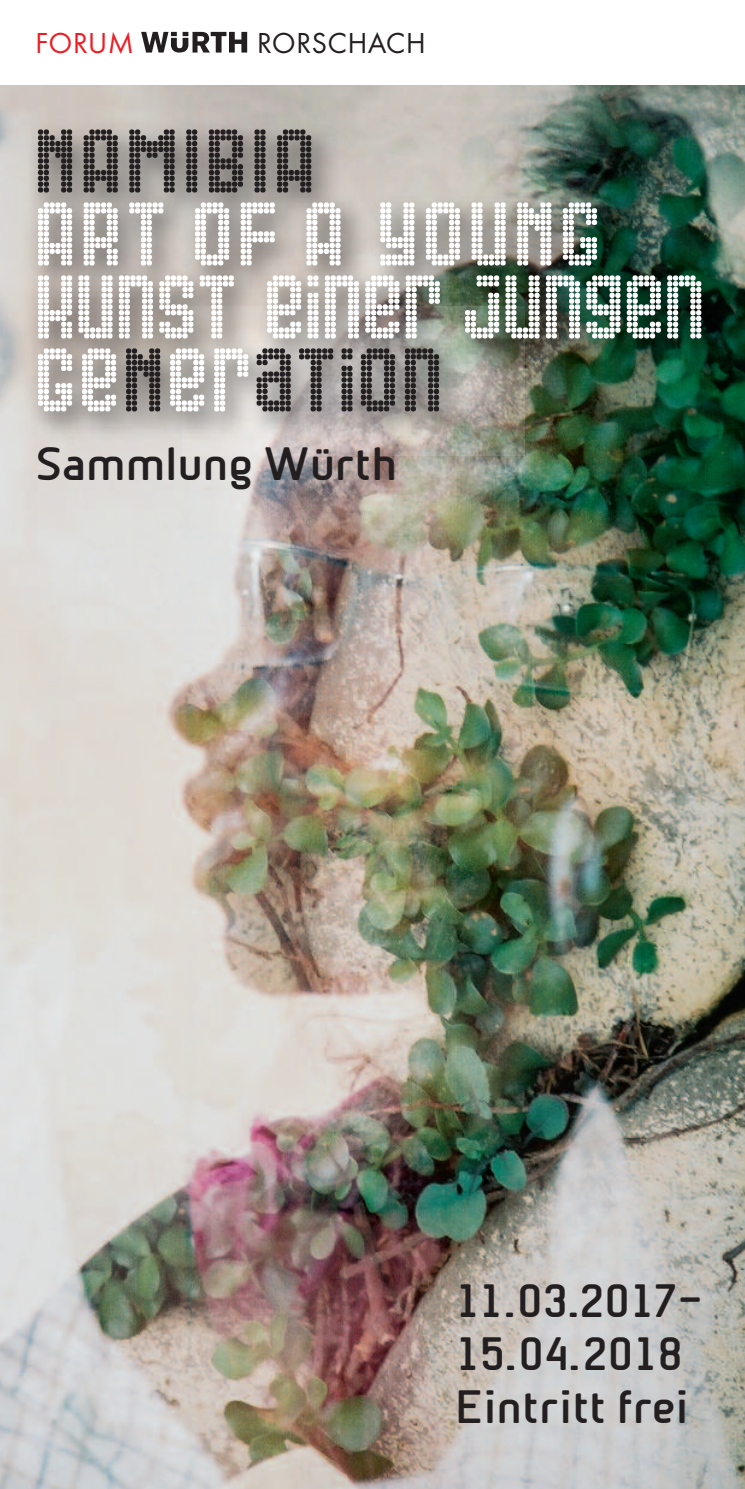
<style>
.page{position:relative;width:745px;height:1489px;background:#fff}
.page>*{position:absolute;margin:0;border:0;box-sizing:border-box;transform-origin:0 0}
.t1{font:80.25px/73px "Gas";letter-spacing:.01em;color:#fff}
.t2{font:80.25px "Gas";letter-spacing:.05em;color:#231f20}
.t3{font:700 44.75px/53px "Beta Sans";letter-spacing:-.005em;color:#231f20}
.t4{font:30px "Wuerth";letter-spacing:.025em;color:#231f20}
.s1{color:#ee1d23}
.s2{font-family:"W Logo";font-size:54.75px}
.s3{color:#231f20}
</style>
<div class="page">
<img style="left:0;top:85px;width:744px;height:1403px">
<img style="left:0;top:102px;width:744px;height:391px">
<p class="t4" style="left:36px;top:25px;width:391px"><span class="s1">FORUM</span><span class="s2">%</span> RORSCHACH</p>
<h1 class="t2" style="left:30px;top:118px;width:282px">NAMIBIA</h1>
<h1 class="t1" style="left:30px;top:197px;width:672px">ART OF A YOUNG<br>KUNST EINER JUNGEN<br>GE<span class="s3">N</span>ER<span class="s3">ATION</span></h1>
<p class="t3" style="left:35px;top:441px;width:363px">Sammlung Würth</p>
<p class="t3" style="left:455px;top:1279px;width:248px">11.03.2017–<br>15.04.2018<br>Eintritt frei</p>
</div>
